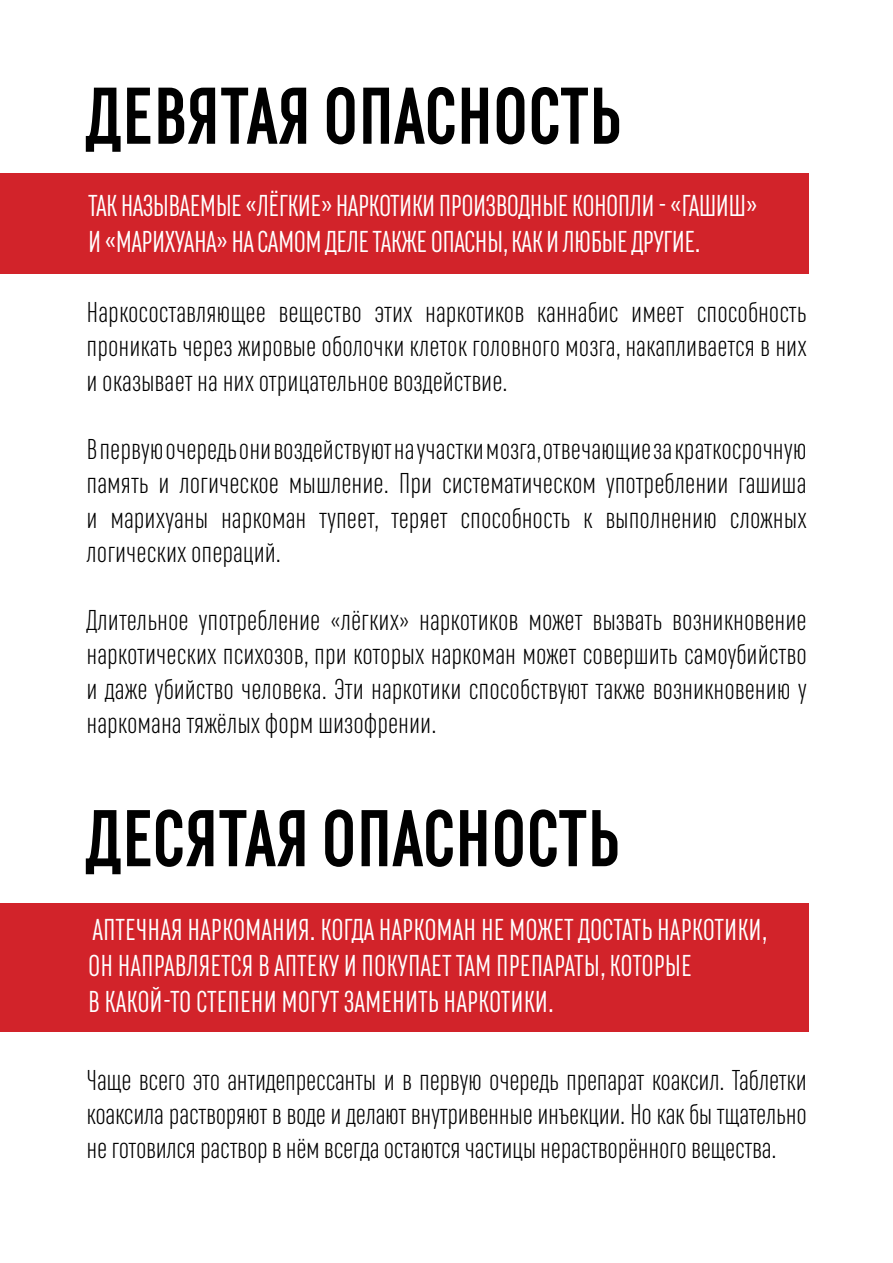
<style>
.page{position:relative;width:893px;height:1263px;background:#fff}
.page>*{position:absolute;margin:0;border:0;box-sizing:border-box;transform-origin:0 0}
.t1{font:700 81px "RF Rufo";color:#000}
.t2{font:30px/36px "RF Rufo";letter-spacing:-.005em;color:#fff}
.t3{font:300 28.5px/34.2px "RF Rufo";color:#000;text-align:justify}
</style>
<div class="page">
<div style="left:0;top:173px;width:808px;height:101px;background:#d2232a"></div>
<div style="left:0;top:903px;width:808px;height:129px;background:#d2232a"></div>
<h1 class="t1" style="left:86px;top:69px;width:538px">ДЕВЯТАЯ ОПАСНОСТЬ</h1>
<p class="t2" style="left:88px;top:187px;width:671px">ТАК НАЗЫВАЕМЫЕ «ЛЁГКИЕ» НАРКОТИКИ ПРОИЗВОДНЫЕ КОНОПЛИ - «ГАШИШ»<br>И «МАРИХУАНА» НА САМОМ ДЕЛЕ ТАКЖЕ ОПАСНЫ, КАК И ЛЮБЫЕ ДРУГИЕ.</p>
<p class="t3" style="left:87px;top:295px;width:722px">Наркосоставляющее вещество этих наркотиков каннабис имеет способность проникать через жировые оболочки клеток головного мозга, накапливается в них и оказывает на них отрицательное воздействие.</p>
<p class="t3" style="left:87px;top:432px;width:722px">В первую очередь они воздействуют на участки мозга, отвечающие за краткосрочную память и логическое мышление. При систематическом употреблении гашиша и марихуаны наркоман тупеет, теряет способность к выполнению сложных логических операций.</p>
<p class="t3" style="left:87px;top:603px;width:722px">Длительное употребление «лёгких» наркотиков может вызвать возникновение наркотических психозов, при которых наркоман может совершить самоубийство и даже убийство человека. Эти наркотики способствуют также возникновению у наркомана тяжёлых форм шизофрении.</p>
<h1 class="t1" style="left:86px;top:792px;width:536px">ДЕСЯТАЯ ОПАСНОСТЬ</h1>
<p class="t2" style="left:88px;top:911px;width:680px">АПТЕЧНАЯ НАРКОМАНИЯ. КОГДА НАРКОМАН НЕ МОЖЕТ ДОСТАТЬ НАРКОТИКИ,<br>ОН НАПРАВЛЯЕТСЯ В АПТЕКУ И ПОКУПАЕТ ТАМ ПРЕПАРАТЫ, КОТОРЫЕ<br>В КАКОЙ-ТО СТЕПЕНИ МОГУТ ЗАМЕНИТЬ НАРКОТИКИ.</p>
<p class="t3" style="left:87px;top:1063px;width:722px">Чаще всего это антидепрессанты и в первую очередь препарат коаксил. Таблетки коаксила растворяют в воде и делают внутривенные инъекции. Но как бы тщательно не готовился раствор в нём всегда остаются частицы нерастворённого вещества.</p>
</div>
